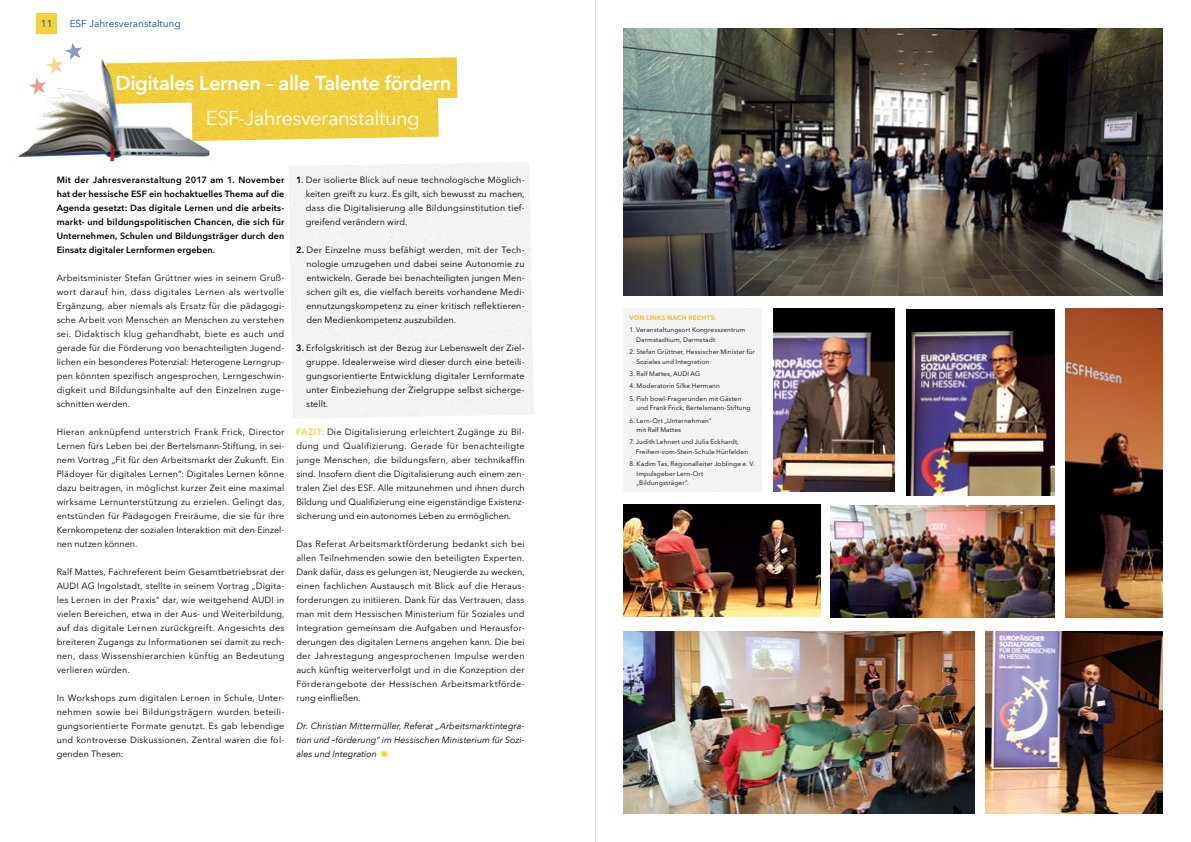
<style>
.page{position:relative;width:1191px;height:842px;background:#fff}
.page>*{position:absolute;margin:0;border:0;box-sizing:border-box;transform-origin:0 0}
.t1{font:600 20px "Avenir Next LT Pro";letter-spacing:-.02em;color:#fff}
.t2{font:20px "Avenir Next LT Pro";letter-spacing:-.03em;color:#fff}
.t3{font:10px "Avenir Next LT Pro";color:#004896}
.t4{font:9px/14px "Avenir Next LT Pro";letter-spacing:.01em;color:#000;text-align:justify}
.t5{font:600 9px/14px "Avenir Next LT Pro";letter-spacing:.005em;color:#000;text-align:justify}
.t6{font:italic 9px/14px "Avenir Next";color:#000;text-align:justify}
.t7{font:6.5px/9.5px "Avenir Next LT Pro";letter-spacing:.015em;color:#000}
.t8{font:700 6.5px "Avenir Next LT Pro";letter-spacing:.015em;color:#f3d13e}
.s1{font-weight:600}
.s2{font-weight:600;color:#f3d13e}
.s3{color:#ffd500}
</style>
<div class="page">
<div style="left:37px;top:14px;width:20px;height:20px;background:#f3d13e"></div>
<hr style="left:595px;top:0;width:1px;height:842px;background:#d8d4d3">
<img style="left:774px;top:309px;width:120px;height:182px">
<img style="left:1065px;top:308px;width:97px;height:309px">
<img style="left:624px;top:505px;width:196px;height:112px">
<img style="left:831px;top:505px;width:223px;height:112px">
<img style="left:906px;top:310px;width:148px;height:185px">
<img style="left:624px;top:28px;width:538px;height:267px">
<img style="left:624px;top:631px;width:350px;height:182px">
<img style="left:986px;top:631px;width:176px;height:182px">
<img style="left:215px;top:57px;width:242px;height:84px">
<img style="left:18px;top:59px;width:197px;height:103px">
<svg style="left:29px;top:43px;width:53px;height:51px"></svg>
<img style="left:29px;top:78px;width:17px;height:16px">
<p class="t3" style="left:41px;top:18px;width:13px">11</p>
<p class="t3" style="left:70px;top:18px;width:112px">ESF Jahresveranstaltung</p>
<h1 class="t1" style="left:116px;top:71px;width:337px">Digitales Lernen – alle Talente fördern</h1>
<h1 class="t2" style="left:206px;top:106px;width:215px">ESF-Jahresveranstaltung</h1>
<p class="t5" style="left:57px;top:173px;width:229px">Mit der Jahresveranstaltung 2017 am 1. November hat der hessische ESF ein hochaktuelles Thema auf die Agenda gesetzt: Das digitale Lernen und die arbeits&shy;markt- und bildungspolitischen Chancen, die sich für Unternehmen, Schulen und Bildungsträger durch den Einsatz digitaler Lernformen ergeben.</p>
<p class="t4" style="left:57px;top:271px;width:229px">Arbeitsminister Stefan Grüttner wies in seinem Gruß&shy;wort darauf hin, dass digitales Lernen als wertvolle Ergänzung, aber niemals als Ersatz für die pädagogi&shy;sche Arbeit von Menschen an Menschen zu verstehen sei. Didaktisch klug gehandhabt, biete es auch und gerade für die Förderung von benachteiligten Jugend&shy;lichen ein besonderes Potenzial: Heterogene Lerngrup&shy;pen könnten spezifisch angesprochen, Lerngeschwin&shy;digkeit und Bildungsinhalte auf den Einzelnen zuge&shy;schnitten werden.</p>
<p class="t4" style="left:57px;top:425px;width:229px">Hieran anknüpfend unterstrich Frank Frick, Director Lernen fürs Leben bei der Bertelsmann-Stiftung, in sei&shy;nem Vortrag „Fit für den Arbeitsmarkt der Zukunft. Ein Plädoyer für digitales Lernen“: Digitales Lernen könne dazu beitragen, in möglichst kurzer Zeit eine maximal wirksame Lernunterstützung zu erzielen. Gelingt das, entstünden für Pädagogen Freiräume, die sie für ihre Kernkompetenz der sozialen Interaktion mit den Einzel&shy;nen nutzen können.</p>
<p class="t4" style="left:57px;top:565px;width:229px">Ralf Mattes, Fachreferent beim Gesamtbetriebsrat der AUDI AG Ingolstadt, stellte in seinem Vortrag „Digita&shy;les Lernen in der Praxis“ dar, wie weitgehend AUDI in vielen Bereichen, etwa in der Aus- und Weiterbildung, auf das digitale Lernen zurückgreift. Angesichts des breiteren Zugangs zu Informationen sei damit zu rech&shy;nen, dass Wissenshierarchien künftig an Bedeutung verlieren würden.</p>
<p class="t4" style="left:57px;top:691px;width:229px">In Workshops zum digitalen Lernen in Schule, Unter&shy;nehmen sowie bei Bildungsträgern wurden beteili&shy;gungsorientierte Formate genutzt. Es gab lebendige und kontroverse Diskussionen. Zentral waren die fol&shy;genden Thesen:</p>
<p class="t4" style="left:306px;top:173px;width:220px;text-indent:-9px"><span class="s1">1</span>. Der isolierte Blick auf neue technologische Möglich&shy;keiten greift zu kurz. Es gilt, sich bewusst zu machen, dass die Digitalisierung alle Bildungsinstitution tief&shy;greifend verändern wird.</p>
<p class="t4" style="left:306px;top:243px;width:220px;text-indent:-10px"><span class="s1">2.</span> Der Einzelne muss befähigt werden, mit der Tech&shy;nologie umzugehen und dabei seine Autonomie zu entwickeln. Gerade bei benachteiligten jungen Men&shy;schen gilt es, die vielfach bereits vorhandene Medi&shy;ennutzungskompetenz zu einer kritisch reflektieren&shy;den Medienkompetenz auszubilden.</p>
<p class="t4" style="left:306px;top:341px;width:220px;text-indent:-10px"><span class="s1">3.</span> Erfolgskritisch ist der Bezug zur Lebenswelt der Ziel&shy;gruppe. Idealerweise wird dieser durch eine beteili&shy;gungsorientierte Entwicklung digitaler Lernformate unter Einbeziehung der Zielgruppe selbst sicherge&shy;stellt.</p>
<p class="t4" style="left:296px;top:425px;width:230px"><span class="s2">FAZIT:</span> Die Digitalisierung erleichtert Zugänge zu Bil&shy;dung und Qualifizierung. Gerade für benachteiligte junge Menschen, die bildungsfern, aber technikaffin sind. Insofern dient die Digitalisierung auch einem zen&shy;tralen Ziel des ESF. Alle mitzunehmen und ihnen durch Bildung und Qualifizierung eine eigenständige Existenz&shy;sicherung und ein autonomes Leben zu ermöglichen.</p>
<p class="t4" style="left:296px;top:537px;width:230px">Das Referat Arbeitsmarktförderung bedankt sich bei allen Teilnehmenden sowie den beteiligten Experten.<br>Dank dafür, dass es gelungen ist, Neugierde zu wecken, einen fachlichen Austausch mit Blick auf die Heraus&shy;forderungen zu initiieren. Dank für das Vertrauen, dass man mit dem Hessischen Ministerium für Soziales und Integration gemeinsam die Aufgaben und Herausfor&shy;derungen des digitalen Lernens angehen kann. Die bei der Jahrestagung angesprochenen Impulse werden auch künftig weiterverfolgt und in die Konzeption der Förderangebote der Hessischen Arbeitsmarktförde&shy;rung einfließen.</p>
<p class="t6" style="left:296px;top:719px;width:230px">Dr. Christian Mittermüller, Referat „Arbeitsmarktintegra&shy;tion und –förderung“ im Hessischen Ministerium für Sozi&shy;ales und Integration <span class="s3">■</span></p>
<p class="t8" style="left:629px;top:314px;width:88px">VON LINKS NACH RECHTS:</p>
<p class="t7" style="left:636px;top:325px;width:111px;text-indent:-7px">1. Veranstaltungsort Kongresszentrum<br>Darmstadtium, Darmstadt</p>
<p class="t7" style="left:636px;top:347px;width:120px;text-indent:-7px">2. Stefan Grüttner, Hessischer Minister für<br>Soziales und Integration</p>
<p class="t7" style="left:629px;top:369px;width:72px">3. Ralf Mattes, AUDI AG</p>
<p class="t7" style="left:629px;top:381px;width:92px">4. Moderatorin Silke Hermann</p>
<p class="t7" style="left:636px;top:394px;width:116px;text-indent:-7px">5. Fish bowl-Fragerunden mit Gästen und Frank Frick, Bertelsmann-Stiftung</p>
<p class="t7" style="left:636px;top:415px;width:76px;text-indent:-7px">6. Lern-Ort „Unternehmen“ mit Ralf Mattes</p>
<p class="t7" style="left:636px;top:437px;width:114px;text-indent:-6px">7. Judith Lehnert und Julia Eckhardt,<br>Freiherr-vom-Stein-Schule Hünfelden</p>
<p class="t7" style="left:636px;top:459px;width:120px;text-indent:-7px">8. Kadim Tas, Regionalleiter Joblinge e. V.<br>Impulsgeber Lern-Ort „Bildungsträger“.</p>
</div>
